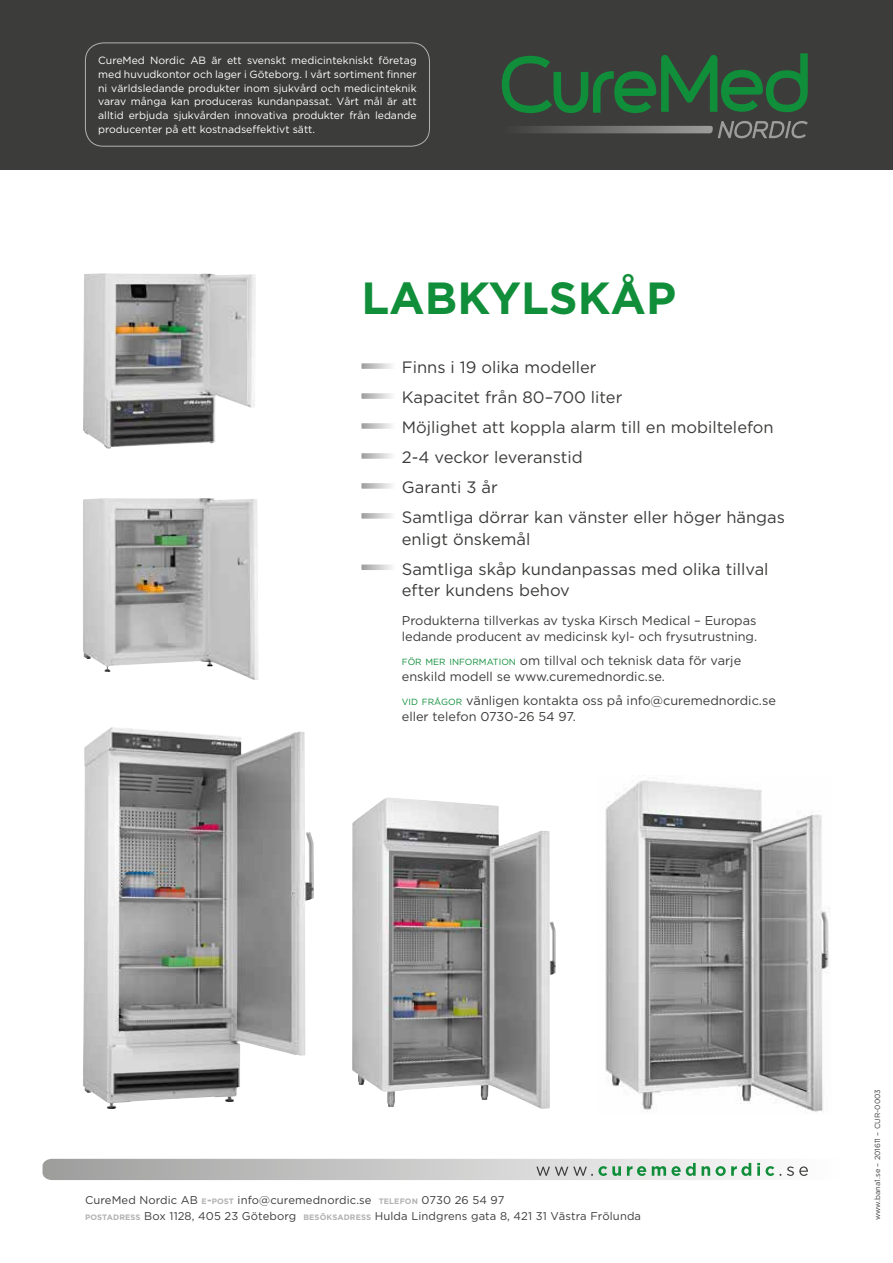
<style>
.page{position:relative;width:893px;height:1263px;background:#fff}
.page>*{position:absolute;margin:0;border:0;box-sizing:border-box;transform-origin:0 0}
.t1{font:700 45px "Gotham";color:#108e3a}
.t2{font:16.5px/30px "Gotham";color:#3c3c3b}
.t3{font:12.75px/15.9px "Gotham";color:#3c3c3b}
.t4{font:11.25px/16.5px "Gotham";letter-spacing:.01em;color:#3c3c3b}
.t5{font:10.5px/13.6px "Gotham";color:#fff;text-align:justify}
.t6{font:7.5px "Gotham";color:#3c3c3b}
.s1{font-size:8.85px;color:#108e3a}
.s2{font-weight:700;font-size:7.8px;color:#b3b2b2}
.s3{font-weight:700;color:#b3b2b2}
</style>
<div class="page">
<svg style="left:43px;top:1159px;width:765px;height:21px;background:#c1c6c2"></svg>
<div style="left:0;top:0;width:893px;height:170px;background:#3c3c3b"></div>
<svg style="left:502px;top:53px;width:306px;height:60px"></svg>
<svg style="left:522px;top:121px;width:286px;height:17px"></svg>
<div style="left:85px;top:43px;width:345px;height:103px;border:1px solid #b3b2b2;border-radius:18px"></div>
<svg style="left:361px;top:363px;width:31px;height:6px"></svg>
<svg style="left:361px;top:393px;width:31px;height:6px"></svg>
<svg style="left:361px;top:423px;width:31px;height:6px"></svg>
<svg style="left:361px;top:453px;width:31px;height:6px"></svg>
<svg style="left:361px;top:483px;width:31px;height:6px"></svg>
<svg style="left:361px;top:513px;width:31px;height:6px"></svg>
<svg style="left:361px;top:564px;width:31px;height:6px"></svg>
<img style="left:83px;top:273px;width:173px;height:175px">
<img style="left:83px;top:498px;width:175px;height:182px">
<img style="left:83px;top:727px;width:231px;height:382px">
<img style="left:352px;top:797px;width:204px;height:312px">
<img style="left:605px;top:780px;width:225px;height:332px">
<p class="t5" style="left:98px;top:54px;width:320px">CureMed Nordic AB är ett svenskt medicintekniskt företag med huvudkontor och lager i Göteborg. I vårt sortiment finner ni världsledande produkter inom sjukvård och medicinteknik varav många kan produceras kundanpassat. Vårt mål är att alltid erbjuda sjukvården innovativa produkter från ledande producenter på ett kostnadseffektivt sätt.</p>
<h1 class="t1" style="left:361px;top:272px;width:316px">LABKYLSKÅP</h1>
<h2 class="t2" style="left:402px;top:352px;width:385px">Finns i 19 olika modeller<br>Kapacitet från 80–700 liter<br>Möjlighet att koppla alarm till en mobiltelefon<br>2-4 veckor leveranstid<br>Garanti 3 år<br>Samtliga dörrar kan vänster eller höger hängas</h2>
<h2 class="t2" style="left:402px;top:523px;width:368px">enligt önskemål<br>Samtliga skåp kundanpassas med olika tillval</h2>
<h2 class="t2" style="left:402px;top:575px;width:169px">efter kundens behov</h2>
<p class="t3" style="left:402px;top:612px;width:357px">Produkterna tillverkas av tyska Kirsch Medical – Europas ledande producent av medicinsk kyl- och frysutrustning.</p>
<p class="t3" style="left:402px;top:652px;width:341px"><span class="s1">FÖR MER INFORMATION</span> om tillval och teknisk data för varje enskild -modell se www.curemednordic.se.</p>
<p class="t3" style="left:402px;top:693px;width:376px"><span class="s1">VID FRÅGOR</span> vänligen kontakta oss på info@curemednordic.se eller telefon 0730-26 54 97.</p>
<p class="t4" style="left:85px;top:1191px;width:558px">CureMed Nordic AB <span class="s2">E</span><span class="s3">-</span><span class="s2">POST</span> info@curemednordic.se <span class="s2">TELEFON</span> 0730 26 54 97<br><span class="s2">POSTADRESS</span> Box 1128, 405 23 Göteborg <span class="s2">BESÖKSADRESS</span> Hulda Lindgrens gata 8, 421 31 Västra Frölunda</p>
<p class="t6" style="left:873px;top:1220px;width:133px;rotate:-90deg">www.bana1.se – 201611 – CUR-0003</p>
</div>
